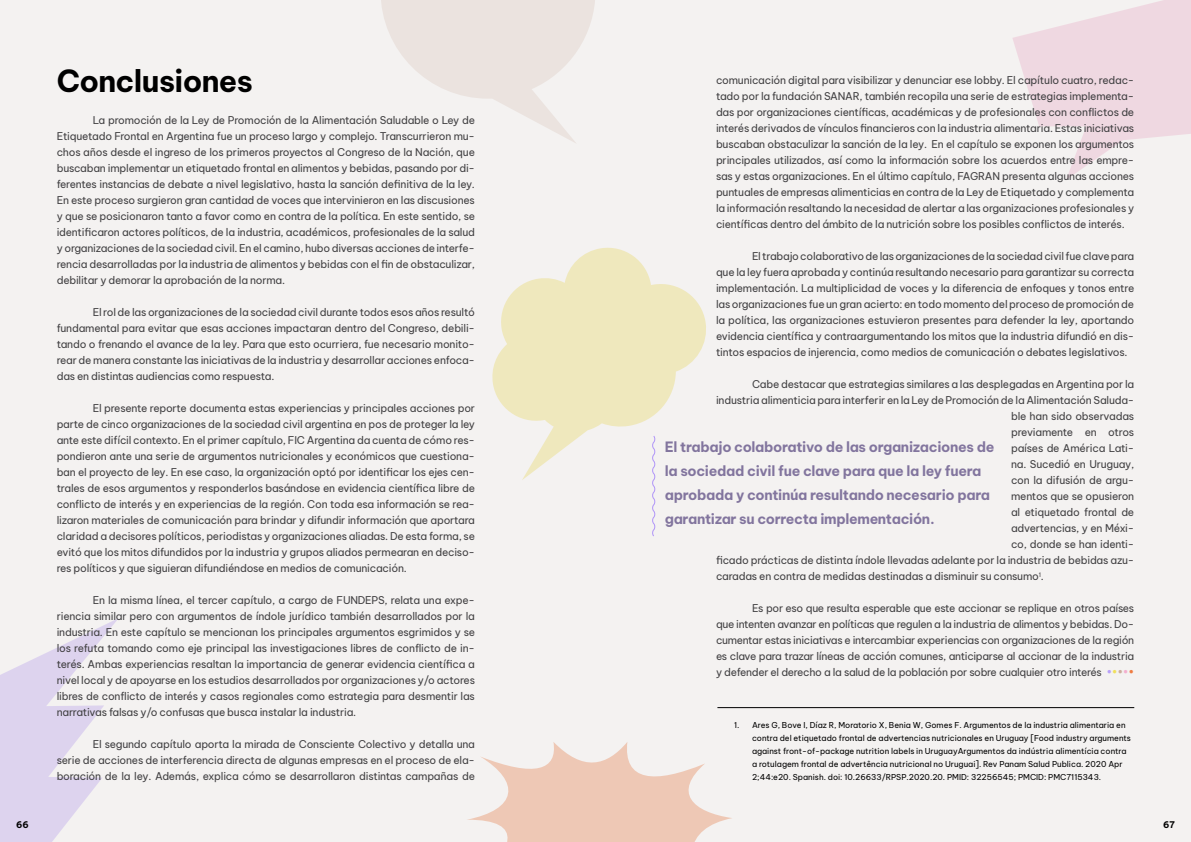
<style>
.page{position:relative;width:1191px;height:842px;background:#f4f2f1}
.page>*{position:absolute;margin:0;border:0;box-sizing:border-box;transform-origin:0 0}
.t1{font:700 30px "Be Vietnam Pro";letter-spacing:-.02em;color:#000}
.t2{font:700 14px/24px "Be Vietnam Pro";letter-spacing:-.025em;color:#82759e}
.t3{font:10.5px/16px "Be Vietnam Pro";letter-spacing:-.02em;color:#414042;text-align:justify}
.t4{font:700 9px "Be Vietnam Pro";color:#000}
.t5{font:8px/13px "Be Vietnam Pro";color:#000}
.s1{color:#b8a0f9}
.s2{color:#f1e05b}
.s3{color:#cdad9c}
.s4{color:#f3afce}
.s5{color:#ef7c42}
</style>
<div class="page">
<svg style="left:381px;top:0;width:214px;height:143px"></svg>
<svg style="left:467px;top:742px;width:265px;height:100px"></svg>
<svg style="left:1012px;top:0;width:179px;height:180px"></svg>
<svg style="left:0;top:619px;width:118px;height:223px"></svg>
<svg style="left:492px;top:247px;width:214px;height:233px;fill:#efe8bd"></svg>
<svg style="left:651px;top:435px;width:5px;height:102px"></svg>
<hr style="left:717px;top:707px;width:417px;height:1px;background:#000">
<h1 class="t1" style="left:57px;top:55px;width:198px">Conclusiones</h1>
<p class="t3" style="left:57px;top:111px;width:420px;text-indent:36px">La promoción de la Ley de Promoción de la Alimentación Saludable o Ley de Etiquetado Frontal en Argentina fue un proceso largo y complejo. Transcurrieron mu&shy;chos años desde el ingreso de los primeros proyectos al Congreso de la Nación, que buscaban implementar un etiquetado frontal en alimentos y bebidas, pasando por di&shy;ferentes instancias de debate a nivel legislativo, hasta la sanción definitiva de la ley.<br>En este proceso surgieron gran cantidad de voces que intervinieron en las discusiones y que se posicionaron tanto a favor como en contra de la política. En este sentido, se identificaron actores políticos, de la industria, académicos, profesionales de la salud y organizaciones de la sociedad civil. En el camino, hubo diversas acciones de interfe&shy;rencia desarrolladas por la industria de alimentos y bebidas con el fin de obstaculizar, debilitar y demorar la aprobación de la norma.</p>
<p class="t3" style="left:57px;top:303px;width:420px;text-indent:36px">El rol de las organizaciones de la sociedad civil durante todos esos años resultó fundamental para evitar que esas acciones impactaran dentro del Congreso, debili&shy;tando o frenando el avance de la ley. Para que esto ocurriera, fue necesario monito&shy;rear de manera constante las iniciativas de la industria y desarrollar acciones enfoca&shy;das en distintas audiencias como respuesta.</p>
<p class="t3" style="left:57px;top:399px;width:420px;text-indent:36px">El presente reporte documenta estas experiencias y principales acciones por parte de cinco organizaciones de la sociedad civil argentina en pos de proteger la ley ante este difícil contexto. En el primer capítulo, FIC Argentina da cuenta de cómo res&shy;pondieron ante una serie de argumentos nutricionales y económicos que cuestiona&shy;ban el proyecto de ley. En ese caso, la organización optó por identificar los ejes cen&shy;trales de esos argumentos y responderlos basándose en evidencia científica libre de conflicto de interés y en experiencias de la región. Con toda esa información se rea&shy;lizaron materiales de comunicación para brindar y difundir información que aportara claridad a decisores políticos, periodistas y organizaciones aliadas. De esta forma, se evitó que los mitos difundidos por la industria y grupos aliados permearan en deciso&shy;res políticos y que siguieran difundiéndose en medios de comunicación.</p>
<p class="t3" style="left:57px;top:591px;width:420px;text-indent:36px">En la misma línea, el tercer capítulo, a cargo de FUNDEPS, relata una expe&shy;riencia similar pero con argumentos de índole jurídico también desarrollados por la industria. En este capítulo se mencionan los principales argumentos esgrimidos y se los refuta tomando como eje principal las investigaciones libres de conflicto de in&shy;terés. Ambas experiencias resaltan la importancia de generar evidencia científica a nivel local y de apoyarse en los estudios desarrollados por organizaciones y/o actores libres de conflicto de interés y casos regionales como estrategia para desmentir las narrativas falsas y/o confusas que busca instalar la industria.</p>
<p class="t3" style="left:57px;top:735px;width:420px;text-indent:36px">El segundo capítulo aporta la mirada de Consciente Colectivo y detalla una serie de acciones de interferencia directa de algunas empresas en el proceso de ela&shy;boración de la ley. Además, explica cómo se desarrollaron distintas campañas de</p>
<p class="t3" style="left:716px;top:71px;width:420px">comunicación digital para visibilizar y denunciar ese lobby. El capítulo cuatro, redac&shy;tado por la fundación SANAR, también recopila una serie de estrategias implementa&shy;das por organizaciones científicas, académicas y de profesionales con conflictos de interés derivados de vínculos financieros con la industria alimentaria. Estas iniciativas buscaban obstaculizar la sanción de la ley. En el capítulo se exponen los argumentos principales utilizados, así como la información sobre los acuerdos entre las empre&shy;sas y estas organizaciones. En el último capítulo, FAGRAN presenta algunas acciones puntuales de empresas alimenticias en contra de la Ley de Etiquetado y complementa la información resaltando la necesidad de alertar a las organizaciones profesionales y científicas dentro del ámbito de la nutrición sobre los posibles conflictos de interés.</p>
<p class="t3" style="left:716px;top:247px;width:420px;text-indent:36px">El trabajo colaborativo de las organizaciones de la sociedad civil fue clave para que la ley fuera aprobada y continúa resultando necesario para garantizar su correcta implementación. La multiplicidad de voces y la diferencia de enfoques y tonos entre las organizaciones fue un gran acierto: en todo momento del proceso de promoción de la política, las organizaciones estuvieron presentes para defender la ley, aportando evidencia científica y contraargumentando los mitos que la industria difundió en dis&shy;tintos espacios de injerencia, como medios de comunicación o debates legislativos.</p>
<p class="t3" style="left:752px;top:375px;width:384px">Cabe destacar que estrategias similares a las desplegadas en Argentina por la</p>
<p class="t3" style="left:716px;top:391px;width:420px">industria alimenticia para interferir en la Ley de Promoción de la Alimentación Saluda-</p>
<p class="t3" style="left:1011px;top:407px;width:125px">ble han sido observadas</p>
<p class="t3" style="left:1011px;top:423px;width:125px">previamente en otros</p>
<p class="t3" style="left:1011px;top:439px;width:125px">países de América Lati-</p>
<p class="t3" style="left:1011px;top:455px;width:125px">na. Sucedió en Uruguay,</p>
<p class="t3" style="left:1011px;top:471px;width:125px">con la difusión de argu-</p>
<p class="t3" style="left:1011px;top:487px;width:125px">mentos que se opusieron</p>
<p class="t3" style="left:1011px;top:503px;width:125px">al etiquetado frontal de</p>
<p class="t3" style="left:1011px;top:519px;width:125px">advertencias, y en Méxi-</p>
<p class="t3" style="left:1011px;top:535px;width:125px">co, donde se han identi-</p>
<p class="t3" style="left:716px;top:551px;width:420px">ficado prácticas de distinta índole llevadas adelante por la industria de bebidas azu-</p>
<p class="t3" style="left:716px;top:567px;width:329px">caradas en contra de medidas destinadas a disminuir su consumo<sup>1</sup>.</p>
<p class="t3" style="left:716px;top:599px;width:420px;text-indent:36px">Es por eso que resulta esperable que este accionar se replique en otros países que intenten avanzar en políticas que regulen a la industria de alimentos y bebidas. Do&shy;cumentar estas iniciativas e intercambiar experiencias con organizaciones de la región es clave para trazar líneas de acción comunes, anticiparse al accionar de la industria y defender el derecho a la salud de la población por sobre cualquier otro interés <span class="s1">•</span><span class="s2">•</span><span class="s3">•</span><span class="s4">•</span><span class="s5">•</span></p>
<h2 class="t2" style="left:665px;top:433px;width:331px">El trabajo colaborativo de las organizaciones de la sociedad civil fue clave para que la ley fuera aprobada y continúa resultando necesario para garantizar su correcta implementación.</h2>
<p class="t5" style="left:752px;top:718px;width:380px;text-indent:-18px">1. Ares G, Bove I, Díaz R, Moratorio X, Benia W, Gomes F. Argumentos de la industria alimentaria en contra del etiquetado frontal de advertencias nutricionales en Uruguay [Food industry arguments against front-of-package nutrition labels in UruguayArgumentos da indústria alimentícia contra a rotulagem frontal de advertência nutricional no Uruguai]. Rev Panam Salud Publica. 2020 Apr 2;44:e20. Spanish. doi: 10.26633/RPSP.2020.20. PMID: 32256545; PMCID: PMC7115343.</p>
<p class="t4" style="left:16px;top:817px;width:14px">66</p>
<p class="t4" style="left:1163px;top:817px;width:13px">67</p>
</div>
